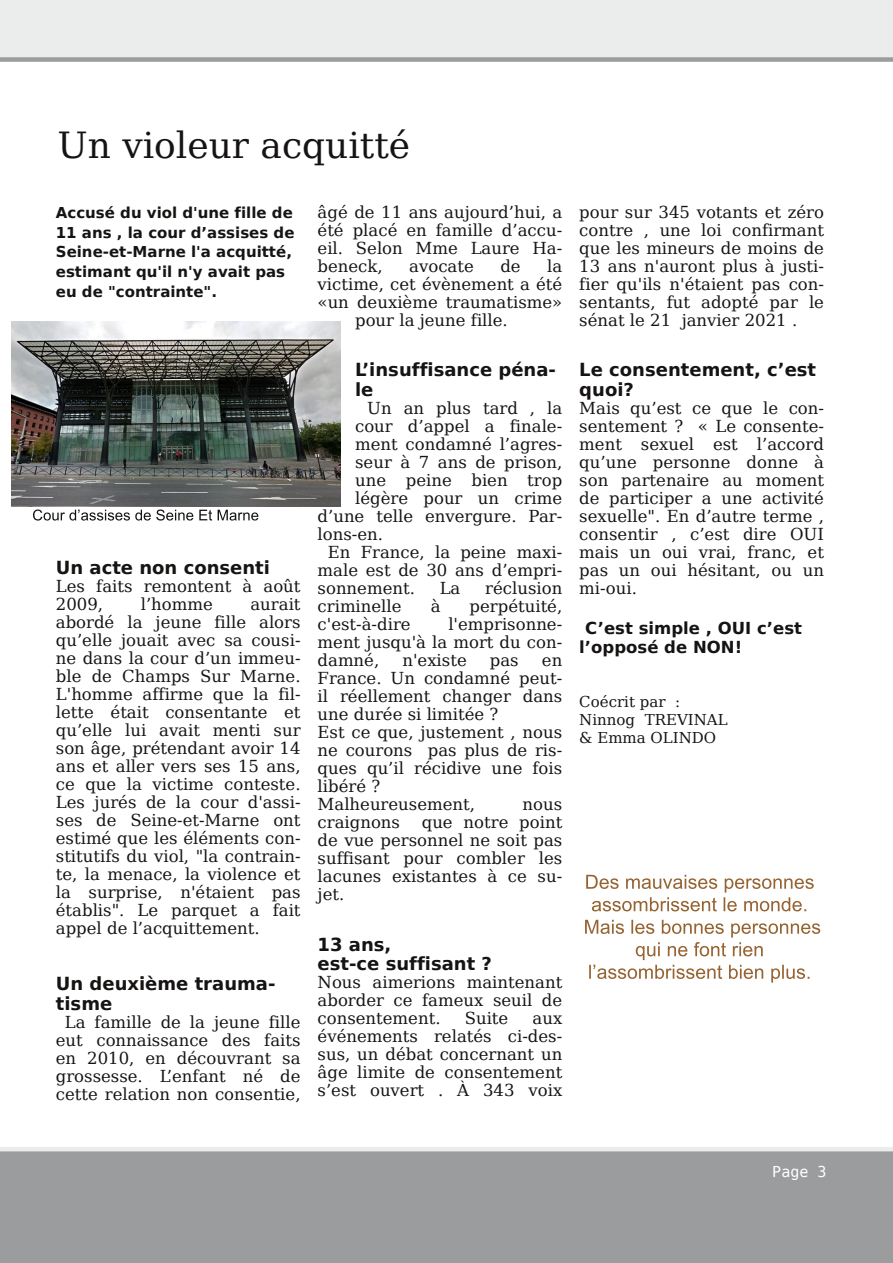
<style>
.page{position:relative;width:893px;height:1263px;background:#fff}
.page>*{position:absolute;margin:0;border:0;box-sizing:border-box;transform-origin:0 0}
.t1{font:36px "Bitstream Vera Serif";color:#161413}
.t2{font:700 18px/19.8px "Bitstream Vera Sans";color:#161413}
.t3{font:16.5px/18px "Bitstream Vera Serif";color:#161413;text-align:justify}
.t4{font:700 16.5px/19.8px "Bitstream Vera Sans";color:#161413}
.t5{font:700 15px/19.8px "Bitstream Vera Sans";color:#161413}
.t6{font:15px/18px "Bitstream Vera Serif";color:#161413}
.t7{font:15px "Bitstream Vera Sans Mono";color:#fff}
</style>
<div class="page">
<div style="left:0;top:1147px;width:893px;height:116px;background:#9a9c9e"></div>
<svg style="left:0;top:0;width:893px;height:62px;background:#e5e6e6"></svg>
<img style="left:12px;top:321px;width:329px;height:185px">
<svg style="left:33px;top:509px;width:160px;height:12px"></svg>
<svg style="left:199px;top:510px;width:13px;height:10px"></svg>
<svg style="left:218px;top:510px;width:40px;height:11px"></svg>
<svg style="left:586px;top:875px;width:33px;height:14px"></svg>
<svg style="left:626px;top:875px;width:91px;height:14px"></svg>
<svg style="left:592px;top:897px;width:125px;height:14px"></svg>
<svg style="left:724px;top:878px;width:90px;height:33px"></svg>
<svg style="left:585px;top:920px;width:235px;height:62px"></svg>
<h1 class="t1" style="left:57px;top:125px;width:354px">Un violeur acquitté</h1>
<p class="t5" style="left:56px;top:203px;width:240px">Accusé du viol d'une fille de<br>11 ans , la cour d’assises de<br>Seine-et-Marne l'a acquitté, estimant qu'il n'y avait pas eu de "contrainte".</p>
<p class="t3" style="left:318px;top:204px;width:246px">âgé de 11 ans aujourd’hui, a été placé en famille d’accu&shy;eil. Selon Mme Laure Ha&shy;beneck,</p>
<p class="t3" style="left:409px;top:258px;width:66px">avocate</p>
<p class="t3" style="left:500px;top:258px;width:22px">de</p>
<p class="t3" style="left:547px;top:258px;width:17px">la</p>
<p class="t3" style="left:318px;top:276px;width:246px">victime, cet évènement a été</p>
<p class="t3" style="left:318px;top:294px;width:246px">«un deuxième traumatisme»</p>
<p class="t3" style="left:355px;top:312px;width:154px">pour la jeune fille.</p>
<p class="t2" style="left:355px;top:360px;width:202px">L’insuffisance péna&shy;le</p>
<p class="t3" style="left:367px;top:399px;width:197px">Un an plus tard , la</p>
<p class="t3" style="left:355px;top:417px;width:209px">cour d’appel a finale-</p>
<p class="t3" style="left:355px;top:435px;width:209px">ment condamné l’agres-</p>
<p class="t3" style="left:355px;top:453px;width:209px">seur à 7 ans de prison,</p>
<p class="t3" style="left:355px;top:471px;width:209px">une peine bien trop</p>
<p class="t3" style="left:355px;top:489px;width:209px">légère pour un crime</p>
<p class="t3" style="left:318px;top:507px;width:246px">d’une telle envergure. Par-</p>
<p class="t3" style="left:318px;top:525px;width:67px">lons-en.</p>
<p class="t3" style="left:328px;top:543px;width:236px">En France, la peine maxi-</p>
<p class="t3" style="left:318px;top:561px;width:246px">male est de 30 ans d’empri-</p>
<p class="t3" style="left:318px;top:579px;width:99px">sonnement.</p>
<p class="t3" style="left:440px;top:579px;width:22px">La</p>
<p class="t3" style="left:485px;top:579px;width:79px">réclusion</p>
<p class="t3" style="left:318px;top:597px;width:86px">criminelle</p>
<p class="t3" style="left:431px;top:597px;width:11px">à</p>
<p class="t3" style="left:470px;top:597px;width:94px">perpétuité,</p>
<p class="t3" style="left:318px;top:615px;width:95px">c'est-à-dire</p>
<p class="t2" style="left:56px;top:558px;width:216px">Un acte non consenti</p>
<p class="t3" style="left:56px;top:577px;width:246px">Les faits remontent à août<br>2009,</p>
<p class="t3" style="left:141px;top:595px;width:74px">l’homme</p>
<p class="t3" style="left:56px;top:595px;width:246px;text-indent:195px">aurait abordé la jeune fille alors qu’elle jouait avec sa cousi&shy;ne dans la cour d’un immeu&shy;ble de Champs Sur Marne.<br>L'homme affirme que la fil&shy;lette était consentante et qu’elle lui avait menti sur son âge, prétendant avoir 14 ans et aller vers ses 15 ans, ce que la victime conteste.<br>Les jurés de la cour d'assi&shy;ses de Seine-et-Marne ont estimé que les éléments con&shy;stitutifs du viol, "la contrain&shy;te, la menace, la violence et la surprise, n'étaient pas établis". Le parquet a fait appel de l’acquittement.</p>
<p class="t2" style="left:56px;top:974px;width:221px">Un deuxième trauma&shy;tisme</p>
<p class="t3" style="left:56px;top:1013px;width:246px;text-align:center">La famille de la jeune fille eut connaissance des faits en 2010, en découvrant sa grossesse. L’enfant né de cette relation non consentie,</p>
<p class="t3" style="left:318px;top:615px;width:246px;text-indent:131px">l'emprisonne&shy;ment jusqu'à la mort du con&shy;damné,</p>
<p class="t3" style="left:402px;top:651px;width:66px">n'existe</p>
<p class="t3" style="left:490px;top:651px;width:30px">pas</p>
<p class="t3" style="left:318px;top:651px;width:246px;text-align:left;text-indent:224px">en<br>France. Un condamné peut&shy;il réellement changer dans une durée si limitée ?<br>Est ce que, justement , nous ne courons pas plus de ris&shy;ques qu’il récidive une fois libéré ?<br>Malheureusement,</p>
<p class="t3" style="left:523px;top:795px;width:41px">nous</p>
<p class="t3" style="left:318px;top:813px;width:246px;text-indent:104px">que notre point de vue personnel ne soit pas suffisant pour combler les lacunes existantes à ce su&shy;jet.</p>
<p class="t2" style="left:318px;top:934px;width:176px">13 ans,<br>est-ce suffisant ?</p>
<p class="t3" style="left:318px;top:973px;width:246px">Nous aimerions maintenant aborder ce fameux seuil de consentement.</p>
<p class="t3" style="left:318px;top:813px;width:84px">craignons</p>
<p class="t3" style="left:465px;top:1009px;width:45px">Suite</p>
<p class="t3" style="left:318px;top:1009px;width:246px;text-indent:215px">aux événements relatés ci-des&shy;sus, un débat concernant un âge limite de consentement s’est ouvert . À 343 voix</p>
<p class="t3" style="left:579px;top:204px;width:246px">pour sur 345 votants et zéro contre , une loi confirmant que les mineurs de moins de 13 ans n'auront plus à justi&shy;fier qu'ils n'étaient pas con&shy;sentants, fut adopté par le sénat le 21 janvier 2021 .</p>
<p class="t2" style="left:579px;top:360px;width:238px">Le consentement, c’est quoi?</p>
<p class="t3" style="left:579px;top:399px;width:246px">Mais qu’est ce que le con&shy;sentement ? « Le consente&shy;ment sexuel est l’accord qu’une personne donne à son partenaire au moment de participer a une activité sexuelle". En d’autre terme , consentir , c’est dire OUI mais un oui vrai, franc, et pas un oui hésitant, ou un mi-oui.</p>
<p class="t4" style="left:579px;top:618px;width:224px;text-indent:6px">C’est simple , OUI c’est l’opposé de NON!</p>
<p class="t6" style="left:579px;top:693px;width:150px">Coécrit par :<br>Ninnog TREVINAL &amp; Emma OLINDO</p>
<p class="t7" style="left:772px;top:1163px;width:56px">Page 3</p>
</div>
